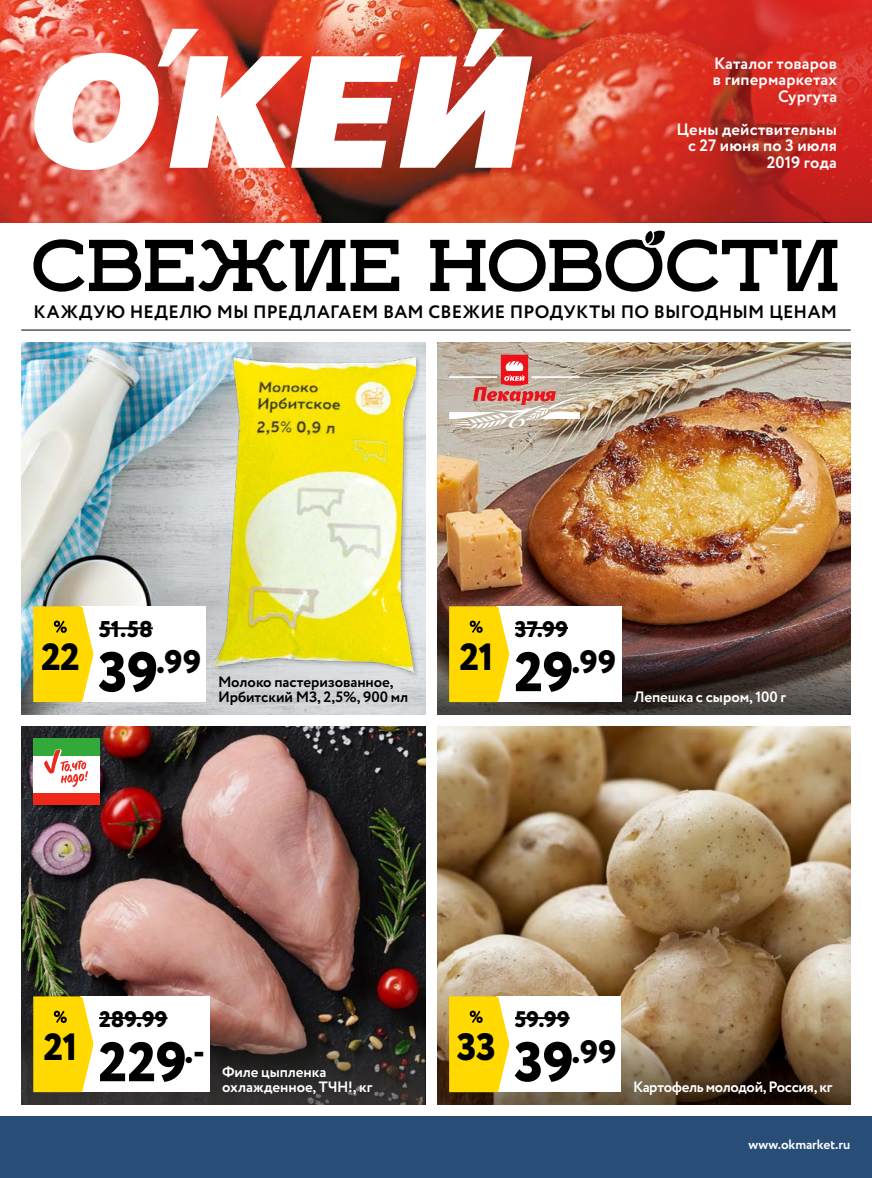
<style>
.page{position:relative;width:872px;height:1178px;background:#fff}
.page>*{position:absolute;margin:0;border:0;box-sizing:border-box;transform-origin:0 0}
.t1{font:69px "Ikra Slab";letter-spacing:.005em;color:#000}
.t2{font:800 55.5px "Circe";color:#000}
.t3{font:800 37.95px "Circe";letter-spacing:-.02em;color:#000}
.t4{font:800 32.55px "Circe";color:#000}
.t5{font:800 32.4px "Circe";color:#000}
.t6{font:800 22.8px "Circe";color:#000}
.t7{font:800 22.5px "Circe";letter-spacing:.005em;color:#000}
.t8{font:700 18px "Circe";letter-spacing:.015em;color:#000}
.t9{font:700 16.5px/16.5px "Circe";letter-spacing:.01em;color:#fff;text-align:right}
.t10{font:700 15px/15px "Circe";letter-spacing:-.01em;color:#fff}
.t11{font:700 15px/15px "Circe";letter-spacing:-.005em;color:#000}
.t12{font:700 13.5px "Circe";letter-spacing:-.005em;color:#fff}
.s1{font-size:55.8px}
.s2{font-size:55.5px}
</style>
<div class="page">
<img style="left:21px;top:726px;width:404px;height:282px">
<img style="left:437px;top:726px;width:413px;height:282px">
<img style="left:21px;top:342px;width:404px;height:372px">
<img style="left:437px;top:342px;width:413px;height:276px">
<svg style="left:437px;top:618px;width:413px;height:96px;background:#46332f"></svg>
<svg style="left:437px;top:1008px;width:413px;height:96px;background:#6e573b"></svg>
<img style="left:21px;top:1008px;width:404px;height:96px">
<div style="left:212px;top:356px;width:208px;height:323px;background:#000;opacity:.23"></div>
<img style="left:213px;top:356px;width:202px;height:316px">
<div style="left:80px;top:606px;width:126px;height:96px;background:#fff"></div>
<hr style="left:99px;top:627px;width:54px;height:2px;background:#000">
<svg style="left:33px;top:606px;width:60px;height:96px;background:#fad817"></svg>
<div style="left:496px;top:606px;width:125px;height:96px;background:#fff"></div>
<hr style="left:515px;top:627px;width:53px;height:2px;background:#000">
<svg style="left:449px;top:606px;width:60px;height:96px;background:#fad816"></svg>
<div style="left:80px;top:996px;width:130px;height:96px;background:#fff"></div>
<hr style="left:99px;top:1017px;width:68px;height:2px;background:#000">
<svg style="left:33px;top:996px;width:60px;height:96px;background:#f9d816"></svg>
<div style="left:496px;top:996px;width:125px;height:96px;background:#fff"></div>
<hr style="left:515px;top:1017px;width:54px;height:2px;background:#000">
<svg style="left:449px;top:996px;width:60px;height:96px;background:#fbd917"></svg>
<div style="left:33px;top:738px;width:66px;height:66px;background:#fff"></div>
<div style="left:33px;top:738px;width:66px;height:17px;background:#32a939"></div>
<div style="left:33px;top:793px;width:66px;height:11px;background:#ed271a"></div>
<svg style="left:43px;top:749px;width:45px;height:38px"></svg>
<div style="left:0;top:1116px;width:872px;height:62px;background:#284e78"></div>
<img style="left:0;top:0;width:546px;height:222px">
<svg style="left:546px;top:0;width:326px;height:222px;background:#ce3427"></svg>
<svg style="left:28px;top:29px;width:504px;height:142px"></svg>
<hr style="left:21px;top:330px;width:829px;height:1px;background:#000">
<svg style="left:639px;top:188px;width:30px;height:58px"></svg>
<svg style="left:449px;top:355px;width:134px;height:77px;background:#cba89c"></svg>
<p class="t9" style="left:713px;top:56px;width:125px">Каталог товаров в гипермаркетах<br>Сургута</p>
<p class="t9" style="left:676px;top:122px;width:162px">Цены действительны с 27 июня по 3 июля<br>2019 года</p>
<h1 class="t1" style="left:31px;top:222px;width:809px">СВЕЖИЕ НОВОСТИ</h1>
<p class="t8" style="left:34px;top:300px;width:805px">КАЖДУЮ НЕДЕЛЮ МЫ ПРЕДЛАГАЕМ ВАМ СВЕЖИЕ ПРОДУКТЫ ПО ВЫГОДНЫМ ЦЕНАМ</p>
<h3 class="t3" style="left:41px;top:631px;width:40px">22</h3>
<h3 class="t6" style="left:99px;top:614px;width:55px">51.58</h3>
<h3 class="t4" style="left:98px;top:640px;width:105px"><span class="s1">39</span>.99</h3>
<p class="t11" style="left:218px;top:675px;width:191px">Молоко пастеризованное,<br>Ирбитский МЗ, 2,5%, 900 мл</p>
<h3 class="t3" style="left:459px;top:631px;width:36px">21</h3>
<h3 class="t7" style="left:515px;top:614px;width:55px">37.99</h3>
<h3 class="t5" style="left:514px;top:640px;width:104px"><span class="s2">29</span>.99</h3>
<p class="t10" style="left:633px;top:690px;width:154px">Лепешка с сыром, 100 г</p>
<h3 class="t3" style="left:44px;top:1021px;width:36px">21</h3>
<h3 class="t7" style="left:99px;top:1004px;width:70px">289.99</h3>
<h2 class="t2" style="left:98px;top:1024px;width:108px">229<sup>.-</sup></h2>
<p class="t10" style="left:222px;top:1065px;width:152px">Филе цыпленка охлажденное, ТЧН!, кг</p>
<h3 class="t3" style="left:457px;top:1021px;width:41px">33</h3>
<h3 class="t7" style="left:515px;top:1004px;width:56px">59.99</h3>
<h3 class="t5" style="left:514px;top:1030px;width:104px"><span class="s2">39</span>.99</h3>
<p class="t10" style="left:633px;top:1080px;width:201px">Картофель молодой, Россия, кг</p>
<p class="t12" style="left:748px;top:1135px;width:103px">www.okmarket.ru</p>
</div>
